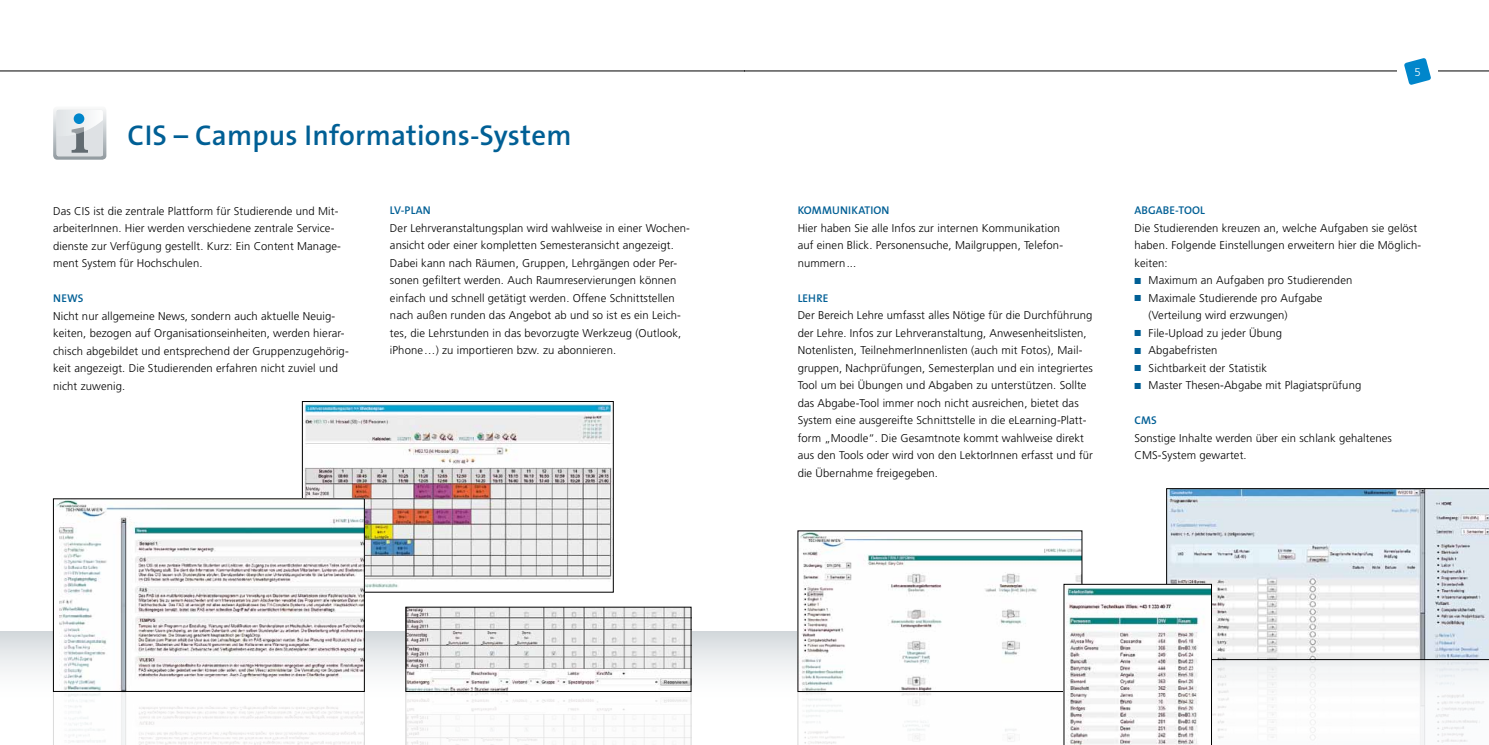
<style>
.page{position:relative;width:1489px;height:745px;background:#fff}
.page>*{position:absolute;margin:0;border:0;box-sizing:border-box;transform-origin:0 0}
.t1{font:600 28.75px "The Sans";letter-spacing:.01em;color:#005f95}
.t2{font:300 11.25px/17.5px "Frutiger";letter-spacing:.01em;color:#000}
.t3{font:600 11.25px "The Sans";letter-spacing:.01em;color:#005f95}
.t4{font:300 11.25px "Frutiger";color:#fff}
.s1{color:#005f95}
</style>
<div class="page">
<hr style="left:0;top:71px;width:744px;height:1px;background:#000">
<hr style="left:744px;top:71px;width:744px;height:1px;background:#000">
<div style="left:0;top:631px;width:1488px;height:71px;background:linear-gradient(to bottom,#d7dcdf,#fff)"></div>
<svg style="left:302px;top:401px;width:311px;height:191px"></svg>
<svg style="left:53px;top:109px;width:53px;height:50px"></svg>
<div style="left:74px;top:113px;width:10px;height:11px;background:#0086cb;border-radius:50%"></div>
<div style="left:1397px;top:67px;width:40px;height:7px;background:#fff"></div>
<svg style="left:1404px;top:58px;width:27px;height:27px"></svg>
<svg style="left:53px;top:691px;width:312px;height:53px"></svg>
<svg style="left:53px;top:498px;width:312px;height:193px"></svg>
<svg style="left:405px;top:606px;width:286px;height:138px"></svg>
<svg style="left:797px;top:530px;width:285px;height:53px"></svg>
<svg style="left:1166px;top:488px;width:322px;height:95px;background:#ccd8e1"></svg>
<svg style="left:797px;top:583px;width:691px;height:161px"></svg>
<h1 class="t1" style="left:128px;top:111px;width:445px">CIS – CAMPUS INFORMATIONS-SYSTEM</h1>
<p class="t2" style="left:53px;top:202px;width:289px">Das CIS ist die zentrale Plattform für Studierende und Mit&shy;arbeiterInnen. Hier werden verschiedene zentrale Service&shy;dienste zur Verfügung gestellt. Kurz: Ein Content Manage&shy;ment System für Hochschulen.</p>
<p class="t3" style="left:53px;top:289px;width:17px">NEWS</p>
<p class="t2" style="left:53px;top:307px;width:297px">Nicht nur allgemeine News, sondern auch aktuelle Neuig&shy;keiten, bezogen auf Organisationseinheiten, werden hierar&shy;chisch abgebildet und entsprechend der Gruppenzugehörig&shy;keit angezeigt. Die Studierenden erfahren nicht zuviel und nicht zuwenig.</p>
<p class="t3" style="left:390px;top:201px;width:28px">LV-PLAN</p>
<p class="t2" style="left:390px;top:219px;width:301px">Der Lehrveranstaltungsplan wird wahlweise in einer Wochen&shy;ansicht oder einer kompletten Semesteransicht angezeigt.<br>Dabei kann nach Räumen, Gruppen, Lehrgängen oder Per&shy;sonen gefiltert werden. Auch Raumreservierungen können einfach und schnell getätigt werden. Offene Schnittstellen nach außen runden das Angebot ab und so ist es ein Leich&shy;tes, die Lehrstunden in das bevorzugte Werkzeug (Outlook, iPhone…) zu importieren bzw. zu abonnieren.</p>
<p class="t4" style="left:1414px;top:65px;width:8px">5</p>
<p class="t3" style="left:797px;top:201px;width:17px">KOMM</p>
<p class="t3" style="left:832px;top:201px;width:15px">UNIKATION</p>
<p class="t2" style="left:797px;top:219px;width:266px">Hier haben Sie alle Infos zur internen Kommunikation auf einen Blick. Personensuche, Mailgruppen, Telefon&shy;nummern...</p>
<p class="t3" style="left:797px;top:288px;width:31px">LEH RE</p>
<p class="t2" style="left:797px;top:306px;width:297px">Der Bereich Lehre umfasst alles Nötige für die Durchführung der Lehre. Infos zur Lehrveranstaltung, Anwesenheitslisten, Notenlisten, TeilnehmerInnenlisten (auch mit Fotos), Mail&shy;gruppen, Nachprüfungen, Semesterplan und ein integriertes Tool um bei Übungen und Abgaben zu unterstützen. Sollte das Abgabe-Tool immer noch nicht ausreichen, bietet das System eine ausgereifte Schnittstelle in die eLearning-Platt&shy;form „Moodle“. Die Gesamtnote kommt wahlweise direkt aus den Tools oder wird von den LektorInnen erfasst und für die Übernahme freigegeben.</p>
<p class="t3" style="left:1134px;top:201px;width:58px">ABGABE-TOOL</p>
<p class="t2" style="left:1134px;top:219px;width:288px">Die Studierenden kreuzen an, welche Aufgaben sie gelöst haben. Folgende Einstellungen erweitern hier die Möglich&shy;keiten:</p>
<p class="t2" style="left:1134px;top:271px;width:219px"><span class="s1">■</span> Maximum an Aufgaben pro Studierenden</p>
<p class="t2" style="left:1148px;top:289px;width:175px;text-indent:-14px"><span class="s1">■</span> Maximale Studierende pro Aufgabe (Verteilung wird erzwungen)</p>
<p class="t2" style="left:1134px;top:324px;width:149px"><span class="s1">■</span> File-Upload zu jeder Übung</p>
<p class="t2" style="left:1134px;top:341px;width:85px"><span class="s1">■</span> Abgabefristen</p>
<p class="t2" style="left:1134px;top:359px;width:134px"><span class="s1">■</span> Sichtbarkeit der Statistik</p>
<p class="t2" style="left:1134px;top:376px;width:228px"><span class="s1">■</span> Master Thesen-Abgabe mit Plagiatsprüfung</p>
<p class="t3" style="left:1134px;top:411px;width:24px">CMS</p>
<p class="t2" style="left:1134px;top:429px;width:259px">Sonstige Inhalte werden über ein schlank gehaltenes<br>CMS-System gewartet.</p>
</div>
